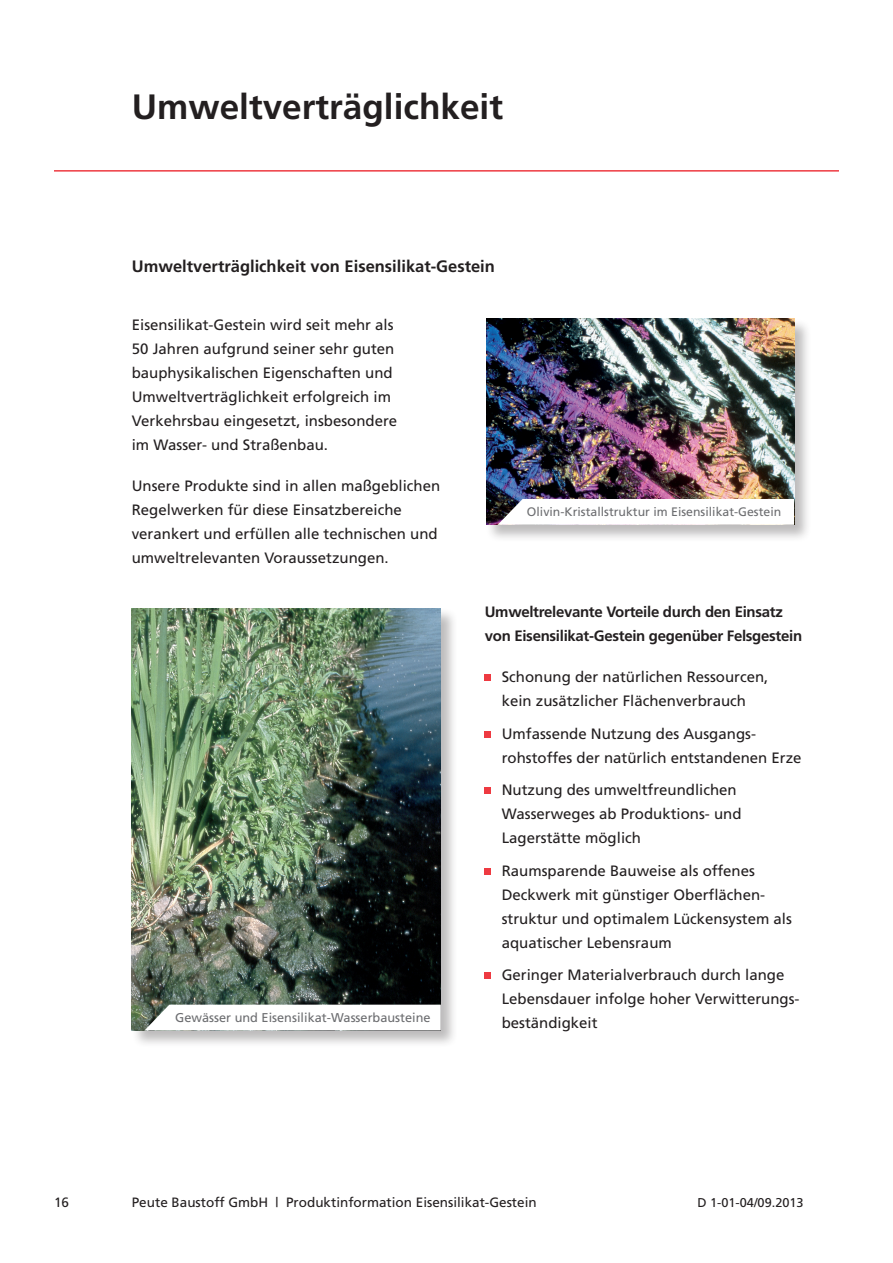
<style>
.page{position:relative;width:893px;height:1263px;background:#fff}
.page>*{position:absolute;margin:0;border:0;box-sizing:border-box;transform-origin:0 0}
.t1{font:700 35.1px "Frutiger";color:#231f20}
.t2{font:700 16.5px "Frutiger";color:#231f20}
.t3{font:15px/24px "Frutiger";color:#231f20}
.t4{font:700 15px/24px "Frutiger";letter-spacing:-.02em;color:#231f20}
.t5{font:13.5px "Frutiger";color:#231f20}
.t6{font:12.75px "Frutiger";color:#6c6d70}
.t7{font:12.75px "Frutiger";color:#231f20}
.t8{font:12.3px "Frutiger";color:#6c6d70}
</style>
<div class="page">
<hr style="left:54px;top:170px;width:785px;height:2px;background:#ee3a41">
<div style="left:485px;top:674px;width:6px;height:7px;background:#ee3a41"></div>
<svg style="left:485px;top:731px;width:6px;height:6px"></svg>
<div style="left:485px;top:787px;width:6px;height:7px;background:#ee3a41"></div>
<svg style="left:485px;top:868px;width:6px;height:6px"></svg>
<div style="left:485px;top:972px;width:6px;height:7px;background:#ee3a41"></div>
<div style="left:131px;top:608px;width:328px;height:440px;background:#231f20;opacity:.3"></div>
<img style="left:132px;top:608px;width:309px;height:422px">
<div style="left:486px;top:318px;width:326px;height:225px;background:#231f20;opacity:.3"></div>
<img style="left:486px;top:319px;width:308px;height:206px">
<svg style="left:498px;top:499px;width:296px;height:26px"></svg>
<svg style="left:144px;top:1005px;width:297px;height:25px"></svg>
<h1 class="t1" style="left:132px;top:86px;width:373px">Umweltverträglichkeit</h1>
<p class="t2" style="left:132px;top:257px;width:365px">Umweltverträglichkeit von Eisensilikat-Gestein</p>
<p class="t3" style="left:132px;top:313px;width:267px">Eisensilikat-Gestein wird seit mehr als 50 Jahren aufgrund seiner sehr guten bauphysikalischen Eigenschaften und Umweltverträglichkeit erfolgreich im Verkehrsbau eingesetzt, insbesondere im Wasser- und Straßenbau.</p>
<p class="t3" style="left:132px;top:474px;width:310px">Unsere Produkte sind in allen maßgeblichen Regelwerken für diese Einsatzbereiche verankert und erfüllen alle technischen und umweltrelevanten Voraussetzungen.</p>
<p class="t8" style="left:527px;top:504px;width:256px">Olivin-Kristallstruktur im Eisensilikat-Gestein</p>
<p class="t6" style="left:175px;top:1010px;width:257px">Gewässer und Eisensilikat-Wasserbausteine</p>
<p class="t4" style="left:485px;top:600px;width:319px">Umweltrelevante Vorteile durch den Einsatz von Eisensilikat-Gestein gegenüber Felsgestein</p>
<p class="t3" style="left:502px;top:665px;width:268px">Schonung der natürlichen Ressourcen, kein zusätzlicher Flächenverbrauch</p>
<p class="t3" style="left:502px;top:722px;width:301px">Umfassende Nutzung des Ausgangs&shy;rohstoffes der natürlich entstandenen Erze</p>
<p class="t3" style="left:502px;top:778px;width:241px">Nutzung des umweltfreundlichen<br>Wasserweges ab Produktions- und<br>Lagerstätte möglich</p>
<p class="t3" style="left:502px;top:859px;width:292px">Raumsparende Bauweise als offenes Deckwerk mit günstiger Oberflächen&shy;struktur und optimalem Lückensystem als aquatischer Lebensraum</p>
<p class="t3" style="left:502px;top:963px;width:299px">Geringer Materialverbrauch durch lange<br>Lebensdauer infolge hoher Verwitterungs&shy;beständigkeit</p>
<p class="t5" style="left:54px;top:1195px;width:17px">16</p>
<p class="t5" style="left:132px;top:1195px;width:406px">Peute Baustoff GmbH | Produktinformation Eisensilikat-Gestein</p>
<p class="t7" style="left:697px;top:1195px;width:108px">D 1-01-04/09.2013</p>
</div>
